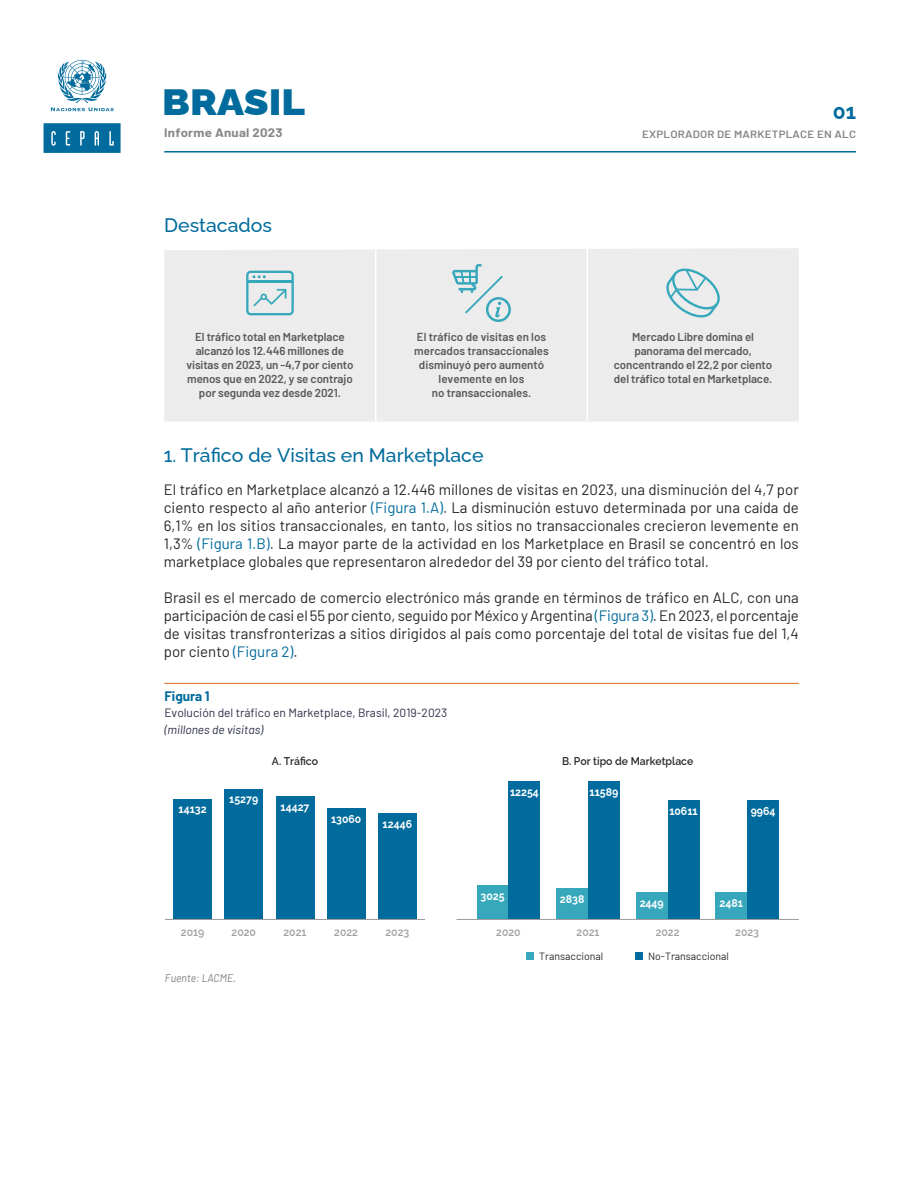
<style>
.page{position:relative;width:918px;height:1188px;background:#fff}
.page>*{position:absolute;margin:0;border:0;box-sizing:border-box;transform-origin:0 0}
.t1{font:900 36.6px "Raleway";color:#006b9c;scale:1.1 1}
.t2{font:700 21px "Raleway";color:#006b9c}
.t3{font:500 19.5px "Raleway";color:#006b9c}
.t4{font:15px/18px "Barlow";color:#282828;text-align:justify}
.t5{font:700 13.5px "Barlow";color:#006c9d}
.t6{font:12px "Barlow";color:#2b2e48}
.t7{font:italic 12px "Barlow";color:#2b2e48}
.t8{font:700 12px "Barlow";letter-spacing:.015em;color:#878787;scale:1.1 1}
.t9{font:600 11.55px/13.8px "Barlow";letter-spacing:-.01em;color:#595959;text-align:center}
.t10{font:700 11.25px "Raleway";color:#fff;scale:.93 1}
.t11{font:600 11.25px "Raleway";color:#9e9e9e;scale:.93 1}
.t12{font:600 11.25px "Raleway";color:#282828;scale:.93 1}
.t13{font:italic 11.25px "Barlow";color:#808080;scale:.93 1}
.t14{font:10.5px "Barlow";color:#282828}
.t15{font:600 10.5px "Barlow";letter-spacing:.015em;color:#878787;scale:1.1 1}
.s1{color:#006b9c}
</style>
<div class="page">
<hr style="left:164px;top:683px;width:635px;height:1px;background:#de7c39">
<hr style="left:164px;top:151px;width:692px;height:2px;background:#006b9c">
<div style="left:225px;top:789px;width:38px;height:130px;background:#006b9c"></div>
<div style="left:173px;top:799px;width:39px;height:120px;background:#006b9c"></div>
<div style="left:276px;top:796px;width:38px;height:123px;background:#006b9c"></div>
<div style="left:327px;top:808px;width:38px;height:111px;background:#006b9c"></div>
<div style="left:378px;top:813px;width:39px;height:106px;background:#006b9c"></div>
<hr style="left:165px;top:919px;width:260px;height:1px;background:#9e9e9e">
<div style="left:477px;top:886px;width:32px;height:33px;background:#37a8bc"></div>
<div style="left:556px;top:888px;width:32px;height:31px;background:#37a8bc"></div>
<div style="left:509px;top:781px;width:31px;height:138px;background:#006b9c"></div>
<div style="left:588px;top:781px;width:32px;height:138px;background:#006b9c"></div>
<div style="left:668px;top:800px;width:31px;height:119px;background:#006b9c"></div>
<div style="left:747px;top:800px;width:32px;height:119px;background:#006b9c"></div>
<div style="left:636px;top:892px;width:32px;height:27px;background:#37a8bc"></div>
<div style="left:715px;top:892px;width:32px;height:27px;background:#37a8bc"></div>
<hr style="left:457px;top:919px;width:342px;height:1px;background:#9e9e9e">
<div style="left:164px;top:248px;width:635px;height:174px;background:#ececec"></div>
<svg style="left:663px;top:266px;width:60px;height:51px;background:#c8dee2"></svg>
<svg style="left:246px;top:271px;width:48px;height:44px;background:#b5d7dd"></svg>
<hr style="left:375px;top:248px;width:2px;height:174px;background:#fff">
<hr style="left:587px;top:248px;width:1px;height:174px;background:#fff">
<svg style="left:452px;top:264px;width:59px;height:58px;background:#cadfe3"></svg>
<div style="left:44px;top:123px;width:77px;height:30px;background:#006b9c;border:2px solid #006b9c"></div>
<svg style="left:51px;top:131px;width:5px;height:15px"></svg>
<svg style="left:66px;top:131px;width:4px;height:15px"></svg>
<svg style="left:80px;top:131px;width:5px;height:15px"></svg>
<svg style="left:95px;top:131px;width:4px;height:15px"></svg>
<svg style="left:109px;top:131px;width:5px;height:15px"></svg>
<svg style="left:51px;top:60px;width:63px;height:51px"></svg>
<div style="left:635px;top:953px;width:8px;height:7px;background:#006b9c"></div>
<div style="left:526px;top:953px;width:8px;height:7px;background:#37a8bc"></div>
<h1 class="t1" style="left:162px;top:74px;width:131px">BRASIL</h1>
<h2 class="t2" style="left:833px;top:95px;width:25px">01</h2>
<p class="t8" style="left:164px;top:124px;width:109px">Informe Anual 2023</p>
<p class="t15" style="left:642px;top:126px;width:196px">EXPLORADOR DE MARKETPLACE EN ALC</p>
<h3 class="t3" style="left:164px;top:210px;width:109px">Destacados</h3>
<p class="t9" style="left:186px;top:329px;width:169px">El tráfico total en Marketplace alcanzó los 12.446 millones de visitas en 2023, un -4,7 por ciento menos que en 2022, y se contrajo por segunda vez desde 2021.</p>
<p class="t9" style="left:414px;top:329px;width:136px">El tráfico de visitas en los mercados transaccionales disminuyó pero aumentó levemente en los<br>no transaccionales.</p>
<p class="t9" style="left:614px;top:329px;width:160px">Mercado Libre domina el panorama del mercado, concentrando el 22,2 por ciento del tráfico total en Marketplace.</p>
<h3 class="t3" style="left:164px;top:440px;width:321px">1. Tráfico de Visitas en Marketplace</h3>
<p class="t4" style="left:164px;top:480px;width:637px">El tráfico en Marketplace alcanzó a 12.446 millones de visitas en 2023, una disminución del 4,7 por ciento respecto al año anterior <span class="s1">(Figura 1.A)</span>. La disminución estuvo determinada por una caída de 6,1% en los sitios transaccionales, en tanto, los sitios no transaccionales crecieron levemente en 1,3% <span class="s1">(Figura 1.B)</span>. La mayor parte de la actividad en los Marketplace en Brasil se concentró en los marketplace globales que representaron alrededor del 39 por ciento del tráfico total.</p>
<p class="t4" style="left:164px;top:588px;width:637px">Brasil es el mercado de comercio electrónico más grande en términos de tráfico en ALC, con una participación de casi el 55 por ciento, seguido por México y Argentina <span class="s1">(Figura 3)</span>. En 2023, el porcentaje de visitas transfronterizas a sitios dirigidos al país como porcentaje del total de visitas fue del 1,4 por ciento <span class="s1">(Figura 2)</span>.</p>
<p class="t5" style="left:164px;top:686px;width:47px">Figura 1</p>
<p class="t6" style="left:164px;top:704px;width:285px">Evolución del tráfico en Marketplace, Brasil, 2019-2023</p>
<p class="t7" style="left:164px;top:721px;width:100px">(millones de visitas)</p>
<p class="t10" style="left:179px;top:800px;width:32px">14132</p>
<p class="t10" style="left:229px;top:791px;width:33px">15279</p>
<p class="t12" style="left:272px;top:753px;width:51px">A. Tráfico</p>
<p class="t10" style="left:281px;top:798px;width:33px">14427</p>
<p class="t10" style="left:331px;top:810px;width:34px">13060</p>
<p class="t10" style="left:383px;top:815px;width:33px">12446</p>
<p class="t11" style="left:181px;top:923px;width:27px">2019</p>
<p class="t11" style="left:232px;top:923px;width:28px">2020</p>
<p class="t13" style="left:165px;top:969px;width:78px">Fuente: LACME.</p>
<p class="t11" style="left:284px;top:923px;width:26px">2021</p>
<p class="t11" style="left:334px;top:923px;width:27px">2022</p>
<p class="t11" style="left:386px;top:923px;width:27px">2023</p>
<p class="t12" style="left:562px;top:752px;width:143px">B. Por tipo de Marketplace</p>
<p class="t10" style="left:510px;top:783px;width:33px">12254</p>
<p class="t10" style="left:590px;top:783px;width:32px">11589</p>
<p class="t10" style="left:669px;top:802px;width:32px">10611</p>
<p class="t10" style="left:751px;top:802px;width:28px">9964</p>
<p class="t10" style="left:481px;top:888px;width:27px">3025</p>
<p class="t10" style="left:560px;top:890px;width:28px">2838</p>
<p class="t10" style="left:640px;top:894px;width:27px">2449</p>
<p class="t10" style="left:720px;top:894px;width:27px">2481</p>
<p class="t11" style="left:496px;top:923px;width:28px">2020</p>
<p class="t11" style="left:577px;top:923px;width:26px">2021</p>
<p class="t11" style="left:656px;top:923px;width:27px">2022</p>
<p class="t11" style="left:735px;top:923px;width:27px">2023</p>
<p class="t14" style="left:539px;top:949px;width:65px">Transaccional</p>
<p class="t14" style="left:648px;top:949px;width:82px">No-Transaccional</p>
</div>
